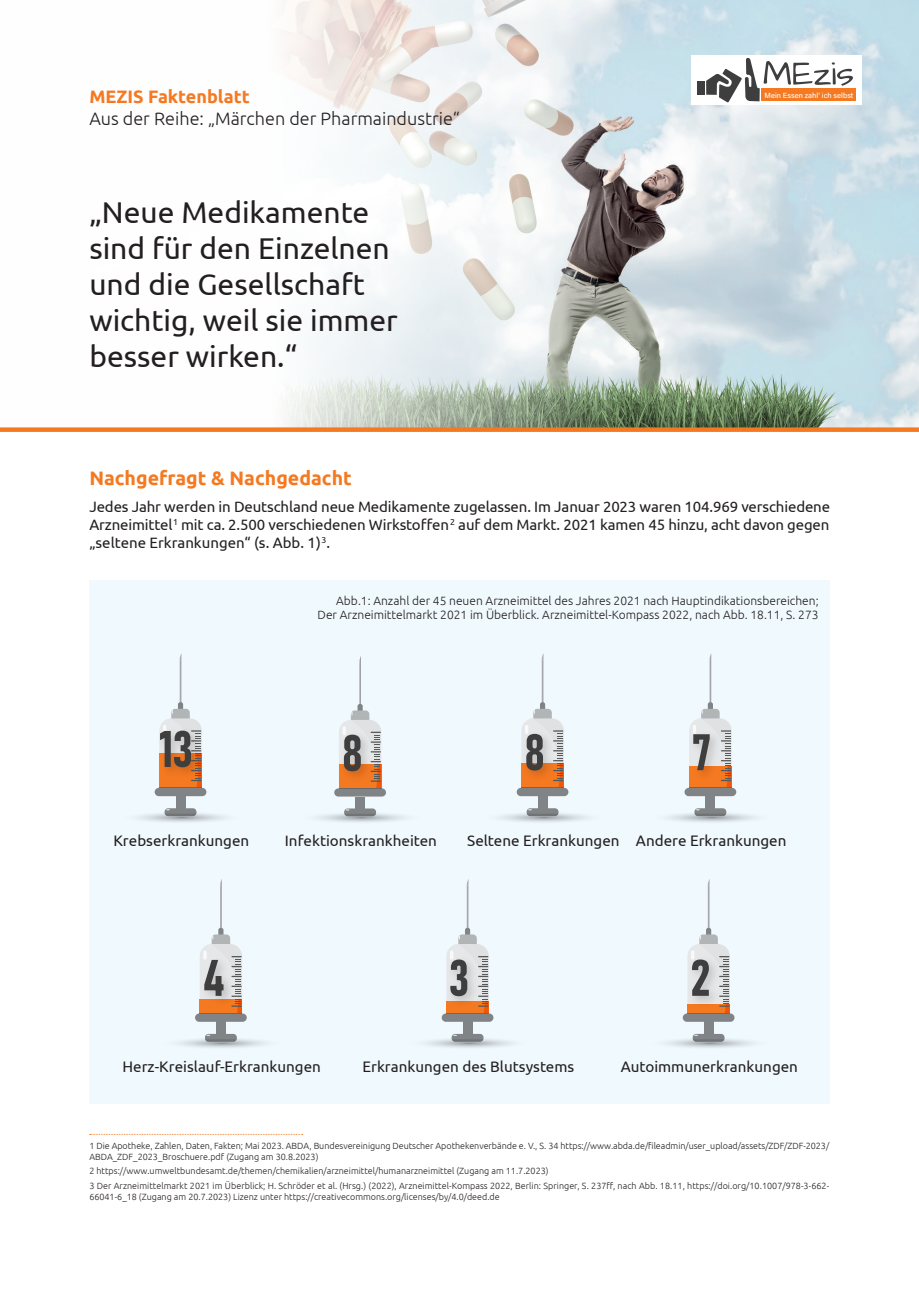
<style>
.page{position:relative;width:919px;height:1289px;background:#fff}
.page>*{position:absolute;margin:0;border:0;box-sizing:border-box;transform-origin:0 0}
.t1{font:50.7px "Bahnschrift";color:#3e3e3f}
.t2{font:30px/36px "Ubuntu";color:#231f20}
.t3{font:700 19.5px "Ubuntu";color:#f47921}
.t4{font:300 18px "Ubuntu";color:#231f20}
.t5{font:700 18px "Ubuntu";color:#f47921}
.t6{font:15.15px "Ubuntu";color:#231f20}
.t7{font:15px/18px "Ubuntu";color:#231f20;text-align:justify}
.t8{font:300 12px/14.4px "Ubuntu";color:#231f20;text-align:right}
.t9{font:300 9px/10.5px "Ubuntu";color:#231f20}
.t10{font:500 7.5px "Acumin Pro";color:#fff}
</style>
<div class="page">
<svg style="left:90px;top:1133px;width:213px;height:1px"></svg>
<div style="left:89px;top:580px;width:740px;height:523px;background:#f0f9fd"></div>
<div style="left:334px;top:788px;width:52px;height:8px;background:#818486;border-radius:4px"></div>
<div style="left:355px;top:796px;width:9px;height:12px;background:#818486"></div>
<svg style="left:350px;top:656px;width:31px;height:132px"></svg>
<hr style="left:339px;top:788px;width:42px;height:1px;background:#676a6b">
<svg style="left:318px;top:808px;width:87px;height:14px"></svg>
<img style="left:334px;top:720px;width:43px;height:79px">
<div style="left:516px;top:787px;width:52px;height:9px;background:#818486;border-radius:4px"></div>
<div style="left:538px;top:796px;width:9px;height:12px;background:#818486"></div>
<svg style="left:532px;top:653px;width:31px;height:134px"></svg>
<hr style="left:521px;top:787px;width:42px;height:1px;background:#676a6b">
<svg style="left:501px;top:808px;width:86px;height:14px"></svg>
<img style="left:517px;top:719px;width:42px;height:79px">
<div style="left:155px;top:787px;width:51px;height:9px;background:#818486;border-radius:4px"></div>
<div style="left:176px;top:796px;width:9px;height:12px;background:#818486"></div>
<svg style="left:171px;top:653px;width:19px;height:63px"></svg>
<svg style="left:139px;top:808px;width:86px;height:14px"></svg>
<img style="left:154px;top:716px;width:53px;height:79px">
<div style="left:682px;top:1013px;width:52px;height:8px;background:#818486;border-radius:4px"></div>
<div style="left:704px;top:1021px;width:9px;height:12px;background:#818486"></div>
<svg style="left:696px;top:879px;width:33px;height:134px"></svg>
<hr style="left:687px;top:1013px;width:42px;height:1px;background:#676a6b">
<svg style="left:667px;top:1033px;width:86px;height:15px"></svg>
<img style="left:682px;top:945px;width:43px;height:78px">
<div style="left:441px;top:1013px;width:52px;height:8px;background:#818486;border-radius:4px"></div>
<div style="left:463px;top:1021px;width:9px;height:12px;background:#818486"></div>
<svg style="left:455px;top:879px;width:33px;height:134px"></svg>
<hr style="left:446px;top:1013px;width:42px;height:1px;background:#676a6b">
<svg style="left:426px;top:1033px;width:86px;height:15px"></svg>
<img style="left:442px;top:945px;width:41px;height:78px">
<div style="left:195px;top:1013px;width:52px;height:8px;background:#818486;border-radius:4px"></div>
<div style="left:216px;top:1021px;width:9px;height:12px;background:#818486"></div>
<svg style="left:208px;top:879px;width:34px;height:134px"></svg>
<hr style="left:200px;top:1013px;width:42px;height:1px;background:#676a6b">
<svg style="left:179px;top:1033px;width:86px;height:15px"></svg>
<img style="left:195px;top:945px;width:44px;height:78px">
<div style="left:684px;top:787px;width:52px;height:9px;background:#818486;border-radius:4px"></div>
<div style="left:705px;top:796px;width:10px;height:12px;background:#818486"></div>
<svg style="left:699px;top:653px;width:32px;height:134px"></svg>
<hr style="left:689px;top:787px;width:42px;height:1px;background:#676a6b">
<svg style="left:668px;top:808px;width:87px;height:14px"></svg>
<img style="left:684px;top:719px;width:42px;height:78px">
<img style="left:286px;top:0;width:632px;height:427px">
<div style="left:0;top:427px;width:918px;height:5px;background:#f47921"></div>
<div style="left:691px;top:55px;width:170px;height:50px;background:#fff"></div>
<div style="left:697px;top:81px;width:8px;height:14px;background:#3e3e3f"></div>
<div style="left:761px;top:88px;width:95px;height:13px;background:#f47921"></div>
<svg style="left:706px;top:58px;width:147px;height:44px"></svg>
<h3 class="t5" style="left:89px;top:86px;width:162px">MEZIS Faktenblatt</h3>
<h3 class="t4" style="left:89px;top:108px;width:372px">Aus der Reihe: „Märchen der Pharmaindustrie“</h3>
<h2 class="t2" style="left:89px;top:193px;width:310px">„Neue Medikamente sind für den Einzelnen und die Gesellschaft wichtig, weil sie immer besser wirken.“</h2>
<p class="t10" style="left:764px;top:90px;width:90px">Mein Essen zahl‘ ich selbst</p>
<h3 class="t3" style="left:89px;top:466px;width:264px">Nachgefragt &amp; Nachgedacht</h3>
<p class="t7" style="left:89px;top:497px;width:742px">Jedes Jahr werden in Deutschland neue Medikamente zugelassen. Im Januar 2023 waren 104.969 verschiedene Arzneimittel<sup>1</sup> mit ca. 2.500 verschiedenen Wirkstoffen <sup>2</sup> auf dem Markt. 2021 kamen 45 hinzu, acht davon gegen „seltene Erkrankungen“ (s. Abb. 1)<sup>3</sup>.</p>
<h3 class="t8" style="left:317px;top:593px;width:502px">Abb.1: Anzahl der 45 neuen Arzneimittel des Jahres 2021 nach Hauptindikationsbereichen;<br>Der Arzneimittelmarkt 2021 im Überblick. Arzneimittel-Kompass 2022, nach Abb. 18.11, S. 273</h3>
<h1 class="t1" style="left:159px;top:710px;width:35px">13</h1>
<h1 class="t1" style="left:342px;top:714px;width:23px">8</h1>
<h1 class="t1" style="left:524px;top:713px;width:22px">8</h1>
<h1 class="t1" style="left:692px;top:713px;width:21px">7</h1>
<h3 class="t6" style="left:113px;top:831px;width:137px">Krebserkrankungen</h3>
<h3 class="t7" style="left:285px;top:831px;width:154px">Infektionskrankheiten</h3>
<h3 class="t6" style="left:467px;top:831px;width:154px">Seltene Erkrankungen</h3>
<h3 class="t6" style="left:636px;top:831px;width:152px">Andere Erkrankungen</h3>
<h1 class="t1" style="left:202px;top:939px;width:23px">4</h1>
<h1 class="t1" style="left:449px;top:939px;width:22px">3</h1>
<h1 class="t1" style="left:690px;top:939px;width:22px">2</h1>
<h3 class="t6" style="left:122px;top:1056px;width:200px">Herz-Kreislauf-Erkrankungen</h3>
<h3 class="t6" style="left:362px;top:1056px;width:213px">Erkrankungen des Blutsystems</h3>
<h3 class="t6" style="left:621px;top:1056px;width:179px">Autoimmunerkrankungen</h3>
<p class="t9" style="left:89px;top:1140px;width:741px">1 Die Apotheke, Zahlen, Daten, Fakten; Mai 2023. ABDA, Bundesvereinigung Deutscher Apothekenverbände e. V., S. 34 https://www.abda.de/fileadmin/user_upload/assets/ZDF/ZDF-2023/<br>ABDA_ZDF_2023_Broschuere.pdf (Zugang am 30.8.2023)</p>
<p class="t9" style="left:89px;top:1163px;width:741px;line-height:14.7px">2 https://www.umweltbundesamt.de/themen/chemikalien/arzneimittel/humanarzneimittel (Zugang am 11.7.2023)<br>3 Der Arzneimittelmarkt 2021 im Überblick; H. Schröder et al. (Hrsg.) (2022), Arzneimittel-Kompass 2022, Berlin: Springer, S. 237ff, nach Abb. 18.11, https://doi.org/10.1007/978-3-662-</p>
<p class="t9" style="left:89px;top:1190px;width:412px">66041-6_18 (Zugang am 20.7.2023) Lizenz unter https://creativecommons.org/licenses/by/4.0/deed.de</p>
</div>
